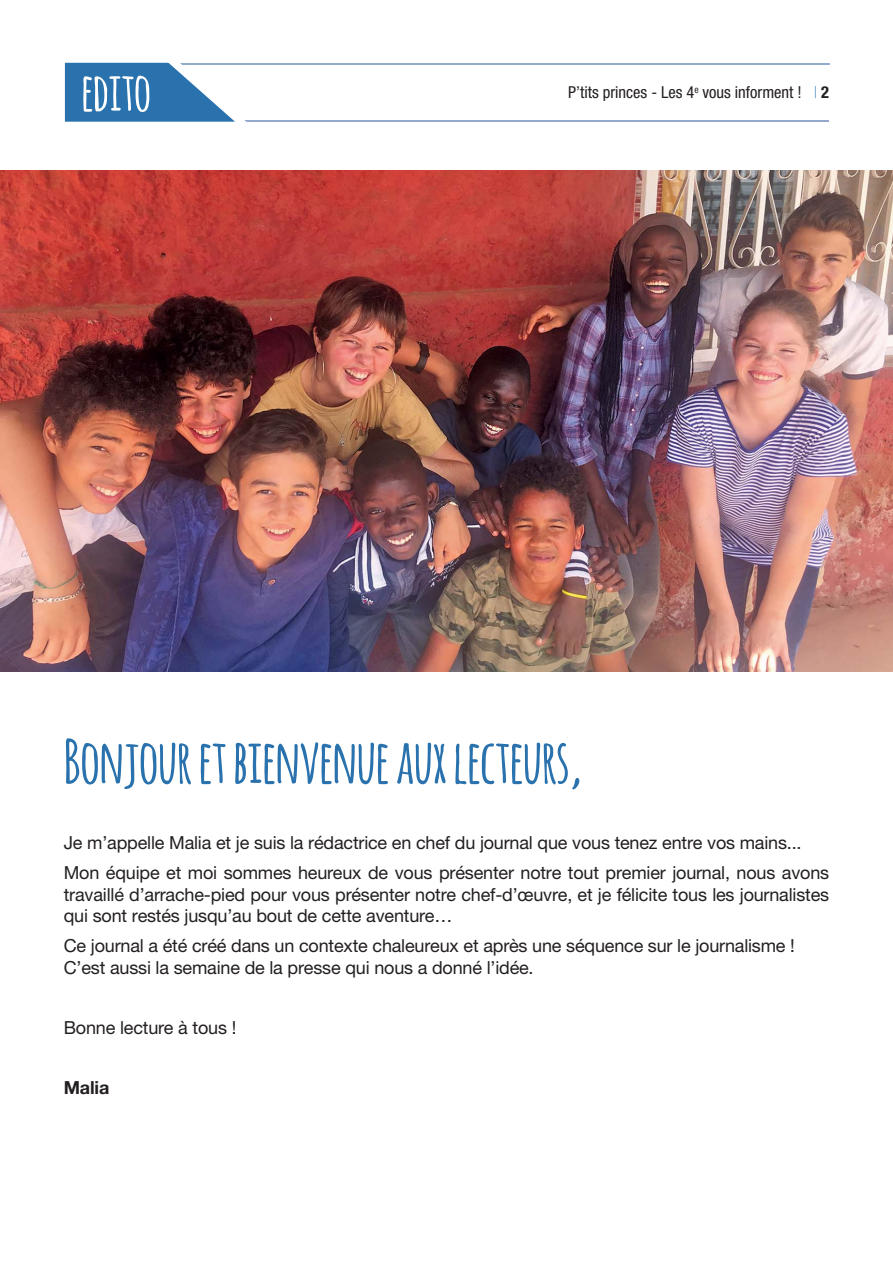
<style>
.page{position:relative;width:893px;height:1263px;background:#fff}
.page>*{position:absolute;margin:0;border:0;box-sizing:border-box;transform-origin:0 0}
.t1{font:700 60px "Amatic";color:#2a72ad}
.t2{font:700 52.5px "Amatic";color:#fff}
.t3{font:18px/21.6px "Helvetica Neue LT Pro";letter-spacing:-.01em;color:#231f20}
.t4{font:700 18px "Helvetica Neue LT Pro";letter-spacing:-.01em;color:#231f20}
.t5{font:condensed 16.5px "Helvetica Neue LT Pro";color:#231f20}
.s1{font-weight:100;color:#2a72ad}
.s2{font-weight:700}
</style>
<div class="page">
<hr style="left:223px;top:120px;width:606px;height:2px;background:#93a9ce">
<hr style="left:152px;top:63px;width:677px;height:1px;background:#93a9ce">
<svg style="left:64px;top:62px;width:201px;height:60px"></svg>
<img style="left:0;top:170px;width:893px;height:502px">
<h2 class="t2" style="left:81px;top:62px;width:71px">edito</h2>
<p class="t5" style="left:568px;top:86px;width:262px">P’tits princes - Les 4<sup>e</sup> vous informent ! <span class="s1">|</span> <span class="s2">2</span></p>
<h1 class="t1" style="left:64px;top:727px;width:520px">Bonjour et bienvenue aux lecteurs,</h1>
<p class="t3" style="left:64px;top:829px;width:767px;line-height:30.2px">Je m’appelle Malia et je suis la rédactrice en chef du journal que vous tenez entre vos mains...<br>Mon équipe et moi sommes heureux de vous présenter notre tout premier journal, nous avons</p>
<p class="t3" style="left:64px;top:885px;width:767px">travaillé d’arrache-pied pour vous présenter notre chef-d’œuvre, et je félicite tous les journalistes qui sont restés jusqu’au bout de cette aventure…</p>
<p class="t3" style="left:64px;top:937px;width:733px">Ce journal a été créé dans un contexte chaleureux et après une séquence sur le journalisme !<br>C’est aussi la semaine de la presse qui nous a donné l’idée.</p>
<p class="t3" style="left:64px;top:1019px;width:174px">Bonne lecture à tous !</p>
<p class="t4" style="left:64px;top:1081px;width:47px">Malia</p>
</div>
